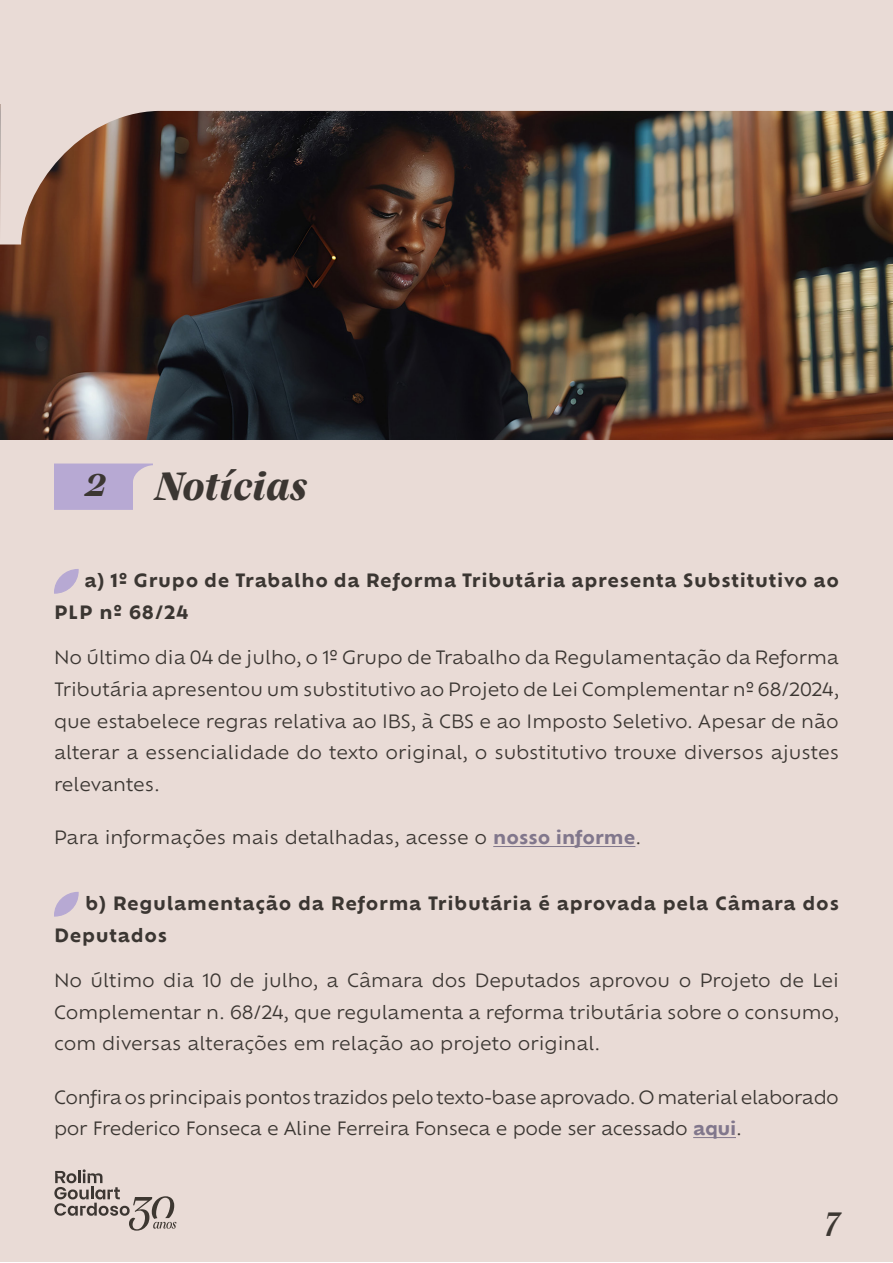
<style>
.page{position:relative;width:893px;height:1263px;background:#fff}
.page>*{position:absolute;margin:0;border:0;box-sizing:border-box;transform-origin:0 0}
.t1{font:italic 700 43.5px "Silva Display";color:#3b3632}
.t2{font:italic 600 36px "Silva Display";color:#3c3732}
.t3{font:18px/31.8px "Ofelia Text";letter-spacing:-.02em;color:#3b3632;text-align:justify}
.t4{font:700 18px/31.8px "Ofelia Text";letter-spacing:.04em;color:#3b3632}
.t5{font:18px "Ofelia Text";color:#3b3632}
.s1{font-size:46.8px}
.s2{font-weight:700;color:#81778c}
</style>
<div class="page">
<div style="left:0;top:1px;width:893px;height:1261px;background:#e9dbd6"></div>
<svg style="left:54px;top:1169px;width:122px;height:61px"></svg>
<img style="left:0;top:244px;width:893px;height:195px">
<img style="left:0;top:0;width:893px;height:244px">
<hr style="left:493px;top:846px;width:142px;height:1px;background:#81778c">
<hr style="left:693px;top:1137px;width:43px;height:1px;background:#81778c">
<svg style="left:54px;top:463px;width:99px;height:47px"></svg>
<svg style="left:54px;top:569px;width:25px;height:25px"></svg>
<svg style="left:54px;top:892px;width:25px;height:25px"></svg>
<h1 class="t1" style="left:84px;top:458px;width:223px"><span class="s1">2</span> Notícias</h1>
<p class="t4" style="left:54px;top:563px;width:786px;text-indent:31px">a) 1º Grupo de Trabalho da Reforma Tributária apresenta Substitutivo ao<br>PLP nº 68/24</p>
<p class="t3" style="left:54px;top:640px;width:786px">No último dia 04 de julho, o 1º Grupo de Trabalho da Regulamentação da Reforma Tributária apresentou um substitutivo ao Projeto de Lei Complementar nº 68/2024, que estabelece regras relativa ao IBS, à CBS e ao Imposto Seletivo. Apesar de não alterar a essencialidade do texto original, o substitutivo trouxe diversos ajustes relevantes.</p>
<p class="t5" style="left:54px;top:824px;width:589px">Para informações mais detalhadas, acesse o <span class="s2">nosso informe</span>.</p>
<p class="t4" style="left:54px;top:886px;width:786px;text-indent:31px">b) Regulamentação da Reforma Tributária é aprovada pela Câmara dos<br>Deputados</p>
<p class="t3" style="left:54px;top:963px;width:786px">No último dia 10 de julho, a Câmara dos Deputados aprovou o Projeto de Lei Complementar n. 68/24, que regulamenta a reforma tributária sobre o consumo, com diversas alterações em relação ao projeto original.</p>
<p class="t3" style="left:54px;top:1080px;width:786px">Confira os principais pontos trazidos pelo texto-base aprovado. O material elaborado por Frederico Fonseca e Aline Ferreira Fonseca e pode ser acessado <span class="s2">aqui</span>.</p>
<h2 class="t2" style="left:824px;top:1194px;width:17px">7</h2>
</div>
